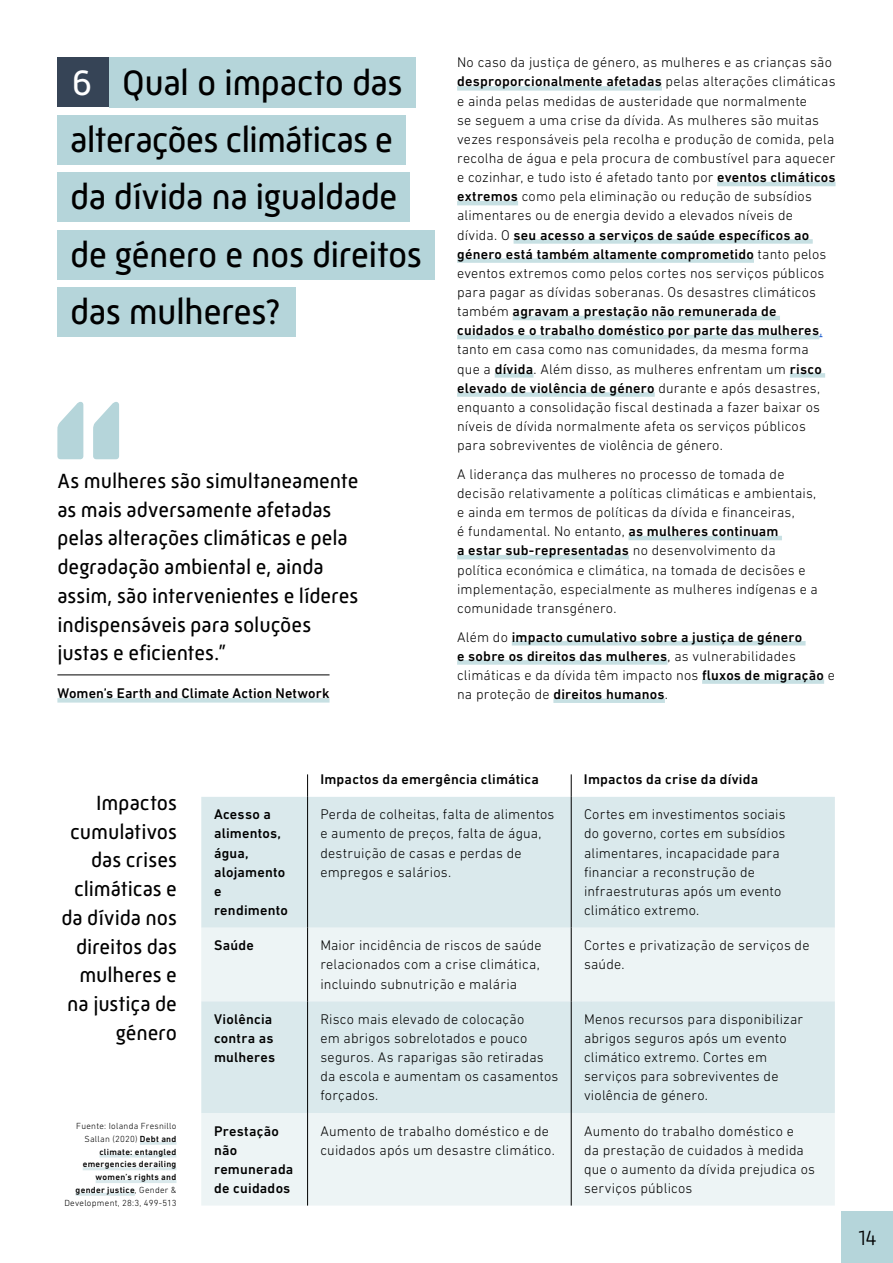
<style>
.page{position:relative;width:893px;height:1263px;background:#fff}
.page>*{position:absolute;margin:0;border:0;box-sizing:border-box;transform-origin:0 0}
.t1{font:36px/57.4px "Mic 32 New";letter-spacing:-.015em;color:#000}
.t2{font:21px/28.7px "Mic 32 New";color:#000}
.t3{font:300 21px "Mic 32 New";color:#000}
.t4{font:300 14.25px/19.2px "DIN Next LT Pro";letter-spacing:.015em;color:#000}
.t5{font:500 14.25px/19.2px "DIN Next LT Pro";letter-spacing:.015em;color:#000}
.t6{font:500 9px/12.8px "DIN Next LT Pro";letter-spacing:.03em;color:#000;text-align:right}
.s1{color:#fff}
.s2{font-weight:500}
.s3{color:#15c}
.s4{font-weight:300}
</style>
<div class="page">
<hr style="left:57px;top:675px;width:273px;height:1px;background:#000">
<div style="left:57px;top:698px;width:273px;height:5px;background:#c7e0e3"></div>
<svg style="left:57px;top:402px;width:62px;height:57px"></svg>
<div style="left:57px;top:57px;width:51px;height:50px;background:#364456"></div>
<div style="left:109px;top:57px;width:307px;height:51px;background:#b5d5da"></div>
<div style="left:57px;top:115px;width:349px;height:50px;background:#b5d5da"></div>
<div style="left:457px;top:86px;width:205px;height:5px;background:#c7e0e3"></div>
<hr style="left:717px;top:182px;width:119px;height:4px;background:#c7e0e3">
<hr style="left:457px;top:201px;width:61px;height:4px;background:#c7e0e3">
<div style="left:514px;top:239px;width:299px;height:5px;background:#c7e0e3"></div>
<div style="left:457px;top:258px;width:297px;height:5px;background:#c7e0e3"></div>
<hr style="left:513px;top:316px;width:267px;height:4px;background:#c7e0e3">
<hr style="left:457px;top:335px;width:362px;height:4px;background:#c7e0e3">
<div style="left:495px;top:373px;width:38px;height:5px;background:#c7e0e3"></div>
<div style="left:790px;top:373px;width:35px;height:5px;background:#c7e0e3"></div>
<div style="left:457px;top:392px;width:198px;height:5px;background:#c7e0e3"></div>
<hr style="left:628px;top:536px;width:154px;height:4px;background:#c7e0e3">
<hr style="left:457px;top:555px;width:172px;height:4px;background:#c7e0e3">
<hr style="left:512px;top:641px;width:294px;height:4px;background:#c7e0e3">
<div style="left:457px;top:660px;width:211px;height:5px;background:#c7e0e3"></div>
<div style="left:702px;top:679px;width:122px;height:5px;background:#c7e0e3"></div>
<div style="left:553px;top:698px;width:112px;height:5px;background:#c7e0e3"></div>
<div style="left:201px;top:797px;width:634px;height:131px;background:#dae9ec"></div>
<svg style="left:201px;top:928px;width:634px;height:277px;fill:#edf4f5"></svg>
<svg style="left:307px;top:774px;width:1px;height:23px"></svg>
<svg style="left:571px;top:774px;width:1px;height:23px"></svg>
<hr style="left:307px;top:797px;width:1px;height:131px;background:#000">
<hr style="left:571px;top:797px;width:1px;height:131px;background:#000">
<hr style="left:307px;top:928px;width:1px;height:73px;background:#000">
<hr style="left:571px;top:928px;width:1px;height:73px;background:#000">
<hr style="left:307px;top:1001px;width:1px;height:112px;background:#000">
<hr style="left:571px;top:1001px;width:1px;height:112px;background:#000">
<hr style="left:307px;top:1113px;width:1px;height:92px;background:#000">
<hr style="left:571px;top:1113px;width:1px;height:92px;background:#000">
<div style="left:842px;top:1212px;width:51px;height:51px;background:#b5d5da"></div>
<div style="left:57px;top:172px;width:353px;height:50px;background:#b5d5da"></div>
<div style="left:57px;top:230px;width:378px;height:49px;background:#b5d5da"></div>
<div style="left:57px;top:287px;width:239px;height:50px;background:#b5d5da"></div>
<hr style="left:140px;top:1142px;width:36px;height:3px;background:#dae9ec">
<hr style="left:99px;top:1154px;width:77px;height:3px;background:#dae9ec">
<hr style="left:83px;top:1167px;width:93px;height:3px;background:#dae9ec">
<hr style="left:96px;top:1180px;width:80px;height:3px;background:#dae9ec">
<hr style="left:76px;top:1193px;width:59px;height:3px;background:#dae9ec">
<h1 class="t1" style="left:70px;top:53px;width:334px"><span class="s1">6</span> Qual o impacto das alterações climáticas e</h1>
<p class="t4" style="left:457px;top:53px;width:380px">No caso da justiça de género, as mulheres e as crianças são <span class="s2">desproporcionalmente afetadas</span> pelas alterações climáticas e ainda pelas medidas de austeridade que normalmente<br>se seguem a uma crise da dívida. As mulheres são muitas vezes responsáveis pela recolha e produção de comida, pela recolha de água e pela procura de combustível para aquecer e cozinhar, e tudo isto é afetado tanto por <span class="s2">eventos climáticos extremos</span> como pela eliminação ou redução de subsídios alimentares ou de energia devido a elevados níveis de dívida. O <span class="s2">seu acesso a serviços de saúde específicos ao género está também altamente comprometido</span> tanto pelos eventos extremos como pelos cortes nos serviços públicos para pagar as dívidas soberanas. Os desastres climáticos também <span class="s2">agravam a prestação não remunerada de cuidados e o trabalho doméstico por parte das mulheres</span><span class="s3">, </span>tanto em casa como nas comunidades, da mesma forma<br>que a <span class="s2">dívida</span>. Além disso, as mulheres enfrentam um <span class="s2">risco elevado de violência de género</span> durante e após desastres, enquanto a consolidação fiscal destinada a fazer baixar os níveis de dívida normalmente afeta os serviços públicos para sobreviventes de violência de género.</p>
<p class="t4" style="left:457px;top:464px;width:362px">A liderança das mulheres no processo de tomada de decisão relativamente a políticas climáticas e ambientais, e ainda em termos de políticas da dívida e financeiras,<br>é fundamental. No entanto, <span class="s2">as mulheres continuam<br>a estar sub-representadas</span> no desenvolvimento da política económica e climática, na tomada de decisões e implementação, especialmente as mulheres indígenas e a comunidade transgénero.</p>
<p class="t5" style="left:457px;top:627px;width:379px"><span class="s4">Além do</span> impacto cumulativo sobre a justiça de género<br>e sobre os direitos das mulheres<span class="s4">, as vulnerabilidades climáticas e da dívida têm impacto nos</span> fluxos de migração <span class="s4">e na proteção de</span> direitos humanos<span class="s4">.</span></p>
<h1 class="t1" style="left:70px;top:168px;width:353px">da dívida na igualdade de género e nos direitos das mulheres?</h1>
<h2 class="t2" style="left:57px;top:466px;width:303px">As mulheres são simultaneamente as mais adversamente afetadas pelas alterações climáticas e pela degradação ambiental e, ainda assim, são intervenientes e líderes indispensáveis para soluções justas e eficientes.”</h2>
<p class="t5" style="left:57px;top:684px;width:274px">Women’s Earth and Climate Action Network</p>
<h2 class="t2" style="left:61px;top:788px;width:117px;text-align:right">Impactos cumulativos das crises climáticas e da dívida nos direitos das mulheres e na justiça de género</h2>
<p class="t6" style="left:64px;top:1119px;width:114px"><span class="s4">Fuente: Iolanda Fresnillo<br>Sallan (2020)</span> Debt and climate: entangled emergencies derailing women’s rights and gender justice<span class="s4">, Gender &amp;<br>Development, 28:3, 499-513</span></p>
<p class="t5" style="left:320px;top:769px;width:220px">Impactos da emergência climática</p>
<p class="t5" style="left:584px;top:769px;width:176px">Impactos da crise da dívida</p>
<p class="t5" style="left:214px;top:805px;width:75px">Acesso a alimentos, água, alojamento e rendimento</p>
<p class="t4" style="left:320px;top:805px;width:236px">Perda de colheitas, falta de alimentos e aumento de preços, falta de água, destruição de casas e perdas de empregos e salários.</p>
<p class="t4" style="left:584px;top:805px;width:203px">Cortes em investimentos sociais do governo, cortes em subsídios alimentares, incapacidade para financiar a reconstrução de infraestruturas após um evento climático extremo.</p>
<p class="t5" style="left:214px;top:936px;width:41px">Saúde</p>
<p class="t4" style="left:320px;top:936px;width:223px">Maior incidência de riscos de saúde relacionados com a crise climática, incluindo subnutrição e malária</p>
<p class="t4" style="left:584px;top:936px;width:227px">Cortes e privatização de serviços de saúde.</p>
<p class="t5" style="left:214px;top:1009px;width:63px">Violência contra as mulheres</p>
<p class="t4" style="left:320px;top:1009px;width:239px">Risco mais elevado de colocação<br>em abrigos sobrelotados e pouco seguros. As raparigas são retiradas da escola e aumentam os casamentos forçados.</p>
<p class="t4" style="left:584px;top:1009px;width:221px">Menos recursos para disponibilizar abrigos seguros após um evento climático extremo. Cortes em serviços para sobreviventes de violência de género.</p>
<p class="t5" style="left:214px;top:1121px;width:81px">Prestação não remunerada de cuidados</p>
<p class="t4" style="left:320px;top:1121px;width:236px">Aumento de trabalho doméstico e de cuidados após um desastre climático.</p>
<p class="t4" style="left:584px;top:1121px;width:232px">Aumento do trabalho doméstico e<br>da prestação de cuidados à medida que o aumento da dívida prejudica os serviços públicos</p>
<h2 class="t3" style="left:858px;top:1225px;width:20px">14</h2>
</div>
